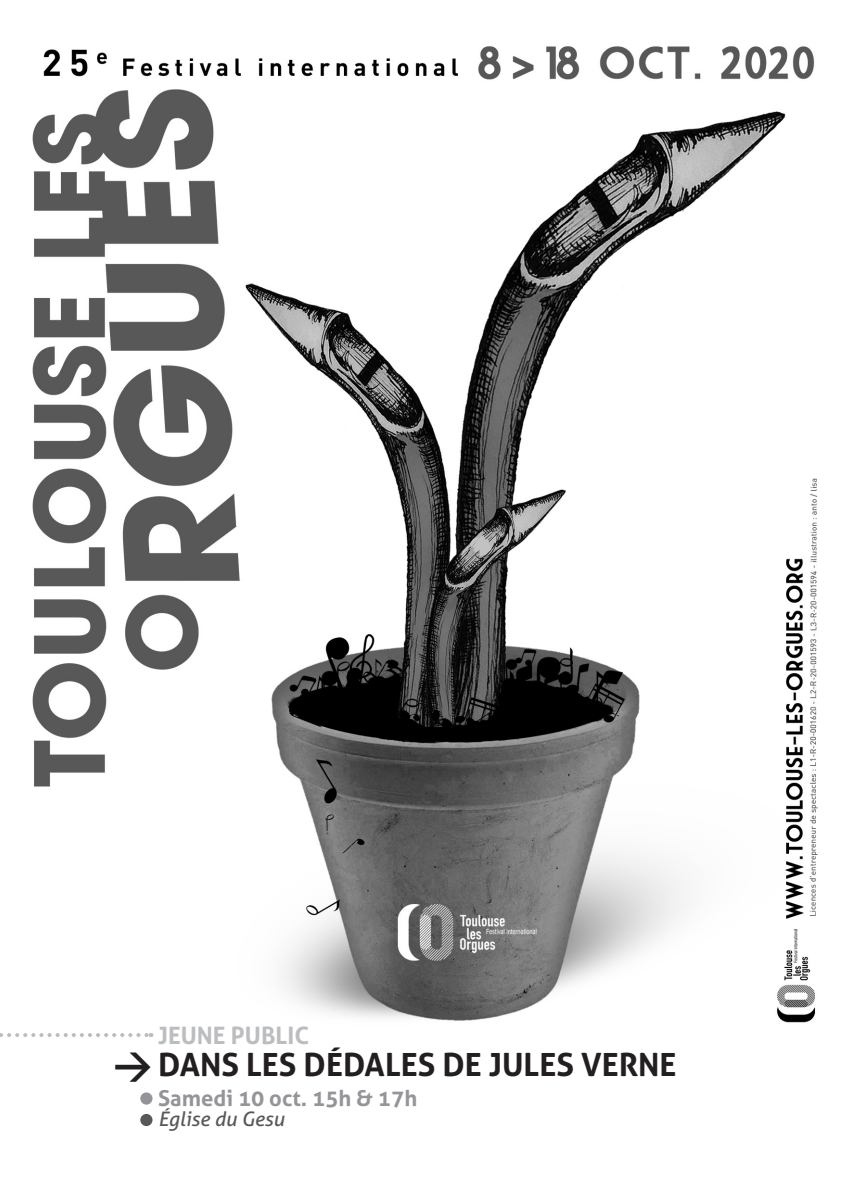
<style>
.page{position:relative;width:851px;height:1191px;background:#fff}
.page>*{position:absolute;margin:0;border:0;box-sizing:border-box;transform-origin:0 0}
.t1{font:700 38px "DIN";color:#231f20}
.t2{font:700 32px "Aller";color:#231f20}
.t3{font:700 24px "Aller";color:#bcbdc0}
.t4{font:700 22px "Aller";color:#939598}
.t5{font:italic 20px "Aller";color:#57585a}
</style>
<div class="page">
<img style="left:32px;top:46px;width:786px;height:1081px">
<svg style="left:0;top:1033px;width:151px;height:4px"></svg>
<div style="left:140px;top:1092px;width:12px;height:12px;background:#939598;border-radius:50%"></div>
<div style="left:140px;top:1113px;width:12px;height:13px;background:#57585a;border-radius:50%"></div>
<p class="t3" style="left:158px;top:1020px;width:152px">JEUNE PUBLIC</p>
<p class="t1" style="left:113px;top:1039px;width:41px">&gt;</p>
<p class="t2" style="left:158px;top:1044px;width:520px">DANS LES DÉDALES DE JULES VERNE</p>
<p class="t4" style="left:158px;top:1084px;width:260px">Samedi 10 oct. 15h &amp; 17h</p>
<p class="t5" style="left:158px;top:1106px;width:128px">Église du Gesu</p>
</div>
